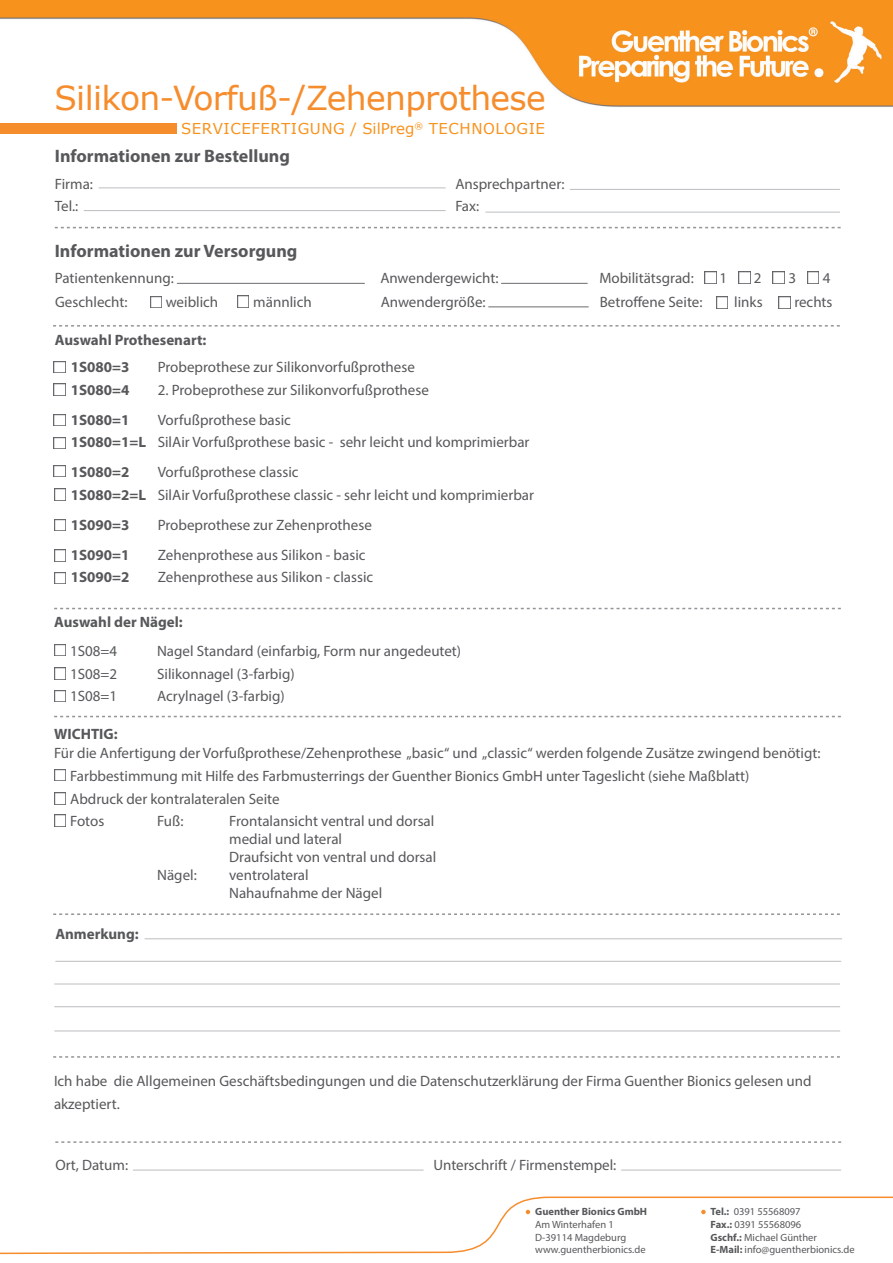
<style>
.page{position:relative;width:893px;height:1263px;background:#fff}
.page>*{position:absolute;margin:0;border:0;box-sizing:border-box;transform-origin:0 0}
.t1{font:33px "Verdana";letter-spacing:-.02em;color:#f68d2d}
.t2{font:700 18px "Myriad Pro";color:#57585a}
.t3{font:15px/22.5px "Myriad Pro";color:#57585a}
.t4{font:700 15px "Myriad Pro";color:#57585a}
.t5{font:15px "Verdana";letter-spacing:.035em;color:#f7931d}
.t6{font:10.5px/12.6px "Myriad Pro";color:#57585a}
.t7{font:700 10.5px "Myriad Pro";color:#57585a}
.s1{font-weight:700}
</style>
<div class="page">
<img style="left:0;top:0;width:893px;height:107px">
<svg style="left:0;top:1196px;width:893px;height:59px"></svg>
<div style="left:0;top:123px;width:176px;height:11px;background:#f68d2d"></div>
<hr style="left:485px;top:212px;width:355px;height:1px;background:#bcbdc0">
<hr style="left:570px;top:189px;width:270px;height:1px;background:#bcbdc0">
<svg style="left:55px;top:227px;width:786px;height:1px"></svg>
<hr style="left:84px;top:210px;width:362px;height:1px;background:#bcbdc0">
<hr style="left:99px;top:187px;width:347px;height:1px;background:#bcbdc0">
<svg style="left:54px;top:384px;width:11px;height:11px"></svg>
<svg style="left:54px;top:414px;width:11px;height:12px"></svg>
<svg style="left:54px;top:465px;width:11px;height:12px"></svg>
<svg style="left:54px;top:437px;width:11px;height:12px"></svg>
<hr style="left:177px;top:283px;width:188px;height:1px;background:#6c6d70">
<hr style="left:501px;top:283px;width:87px;height:1px;background:#6c6d70">
<svg style="left:705px;top:272px;width:11px;height:11px"></svg>
<svg style="left:739px;top:272px;width:11px;height:11px"></svg>
<svg style="left:773px;top:272px;width:11px;height:11px"></svg>
<svg style="left:807px;top:272px;width:11px;height:11px"></svg>
<svg style="left:54px;top:608px;width:787px;height:1px"></svg>
<svg style="left:54px;top:361px;width:11px;height:12px"></svg>
<hr style="left:55px;top:961px;width:786px;height:1px;background:#bcbdc0">
<hr style="left:54px;top:984px;width:786px;height:1px;background:#bcbdc0">
<hr style="left:54px;top:1006px;width:786px;height:1px;background:#bcbdc0">
<hr style="left:145px;top:938px;width:697px;height:1px;background:#bcbdc0">
<svg style="left:55px;top:1141px;width:786px;height:2px"></svg>
<hr style="left:133px;top:1170px;width:291px;height:1px;background:#bcbdc0">
<hr style="left:621px;top:1170px;width:220px;height:1px;background:#bcbdc0">
<svg style="left:150px;top:296px;width:12px;height:12px"></svg>
<svg style="left:237px;top:296px;width:12px;height:11px"></svg>
<hr style="left:488px;top:306px;width:101px;height:1px;background:#6c6d70">
<svg style="left:53px;top:325px;width:787px;height:2px"></svg>
<svg style="left:54px;top:668px;width:12px;height:11px"></svg>
<svg style="left:54px;top:690px;width:12px;height:12px"></svg>
<svg style="left:54px;top:644px;width:12px;height:12px"></svg>
<svg style="left:54px;top:716px;width:787px;height:1px"></svg>
<svg style="left:54px;top:792px;width:12px;height:12px"></svg>
<svg style="left:54px;top:815px;width:12px;height:11px"></svg>
<svg style="left:54px;top:769px;width:12px;height:12px"></svg>
<svg style="left:53px;top:913px;width:787px;height:2px"></svg>
<svg style="left:53px;top:1056px;width:787px;height:2px"></svg>
<hr style="left:54px;top:1030px;width:786px;height:1px;background:#bcbdc0">
<svg style="left:54px;top:550px;width:12px;height:11px"></svg>
<svg style="left:54px;top:519px;width:12px;height:12px"></svg>
<svg style="left:54px;top:572px;width:12px;height:12px"></svg>
<svg style="left:54px;top:489px;width:12px;height:11px"></svg>
<svg style="left:779px;top:297px;width:11px;height:11px"></svg>
<svg style="left:716px;top:297px;width:12px;height:11px"></svg>
<h1 class="t1" style="left:54px;top:75px;width:493px">Silikon-Vorfuß-/Zehenprothese</h1>
<p class="t5" style="left:181px;top:118px;width:365px">SERVICEFERTIGUNG / SilPreg<sup>®</sup> TECHNOLOGIE</p>
<p class="t2" style="left:55px;top:144px;width:237px">Informationen zur Bestellung</p>
<p class="t3" style="left:55px;top:172px;width:40px">Firma:</p>
<p class="t3" style="left:455px;top:172px;width:111px">Ansprechpartner:</p>
<p class="t3" style="left:55px;top:195px;width:25px">Tel.:</p>
<p class="t3" style="left:455px;top:195px;width:25px">Fax:</p>
<p class="t2" style="left:55px;top:239px;width:244px">Informationen zur Versorgung</p>
<p class="t3" style="left:55px;top:266px;width:121px">Patientenkennung:</p>
<p class="t3" style="left:380px;top:266px;width:120px">Anwendergewicht:</p>
<p class="t3" style="left:599px;top:266px;width:96px">Mobilitätsgrad:</p>
<p class="t3" style="left:719px;top:266px;width:9px">1</p>
<p class="t3" style="left:754px;top:266px;width:9px">2</p>
<p class="t3" style="left:788px;top:266px;width:9px">3</p>
<p class="t3" style="left:823px;top:266px;width:9px">4</p>
<p class="t3" style="left:55px;top:290px;width:74px">Geschlecht:</p>
<p class="t3" style="left:166px;top:290px;width:54px">weiblich</p>
<p class="t3" style="left:253px;top:290px;width:60px">männlich</p>
<p class="t3" style="left:381px;top:290px;width:106px">Anwendergröße:</p>
<p class="t3" style="left:600px;top:290px;width:104px">Betroffene Seite:</p>
<p class="t3" style="left:734px;top:290px;width:30px">links</p>
<p class="t3" style="left:794px;top:290px;width:40px">rechts</p>
<p class="t4" style="left:55px;top:330px;width:153px">Auswahl Prothesenart:</p>
<p class="t4" style="left:71px;top:357px;width:60px">1S080=3</p>
<p class="t3" style="left:158px;top:355px;width:259px">Probeprothese zur Silikonvorfußprothese</p>
<p class="t4" style="left:71px;top:380px;width:60px">1S080=4</p>
<p class="t3" style="left:158px;top:378px;width:273px">2. Probeprothese zur Silikonvorfußprothese</p>
<p class="t4" style="left:71px;top:410px;width:60px">1S080=1</p>
<p class="t3" style="left:71px;top:408px;width:460px;text-indent:87px">Vorfußprothese basic<br><span class="s1">1S080=1=L</span> SilAir Vorfußprothese basic - sehr leicht und komprimierbar</p>
<p class="t4" style="left:71px;top:462px;width:60px">1S080=2</p>
<p class="t3" style="left:71px;top:460px;width:465px;text-indent:87px">Vorfußprothese classic<br><span class="s1">1S080=2=L</span> SilAir Vorfußprothese classic - sehr leicht und komprimierbar</p>
<p class="t4" style="left:71px;top:515px;width:60px">1S090=3</p>
<p class="t3" style="left:158px;top:513px;width:216px">Probeprothese zur Zehenprothese</p>
<p class="t4" style="left:71px;top:545px;width:60px">1S090=1</p>
<p class="t3" style="left:158px;top:543px;width:209px">Zehenprothese aus Silikon - basic</p>
<p class="t4" style="left:71px;top:567px;width:60px">1S090=2</p>
<p class="t3" style="left:158px;top:565px;width:217px">Zehenprothese aus Silikon - classic</p>
<p class="t4" style="left:54px;top:612px;width:130px">Auswahl der Nägel:</p>
<p class="t3" style="left:70px;top:640px;width:49px">1S08=4</p>
<p class="t3" style="left:157px;top:640px;width:306px">Nagel Standard (einfarbig, Form nur angedeutet)</p>
<p class="t3" style="left:70px;top:662px;width:49px">1S08=2</p>
<p class="t3" style="left:157px;top:662px;width:139px">Silikonnagel (3-farbig)</p>
<p class="t3" style="left:70px;top:685px;width:49px">1S08=1</p>
<p class="t3" style="left:157px;top:685px;width:129px">Acrylnagel (3-farbig)</p>
<p class="t4" style="left:54px;top:724px;width:65px">WICHTIG:</p>
<p class="t3" style="left:70px;top:742px;width:752px;text-indent:-16px">Für die Anfertigung der Vorfußprothese/Zehenprothese „basic“ und „classic“ werden folgende Zusätze zwingend benötigt:<br>Farbbestimmung mit Hilfe des Farbmusterrings der Guenther Bionics GmbH unter Tageslicht (siehe Maßblatt)<br>Abdruck der kontralateralen Seite<br>Fotos</p>
<p class="t3" style="left:157px;top:809px;width:28px">Fuß:</p>
<p class="t3" style="left:229px;top:812px;width:209px;line-height:18px">Frontalansicht ventral und dorsal medial und lateral<br>Draufsicht von ventral und dorsal</p>
<p class="t3" style="left:157px;top:863px;width:41px">Nägel:</p>
<p class="t3" style="left:229px;top:866px;width:154px;line-height:18px">ventrolateral<br>Nahaufnahme der Nägel</p>
<p class="t4" style="left:55px;top:924px;width:85px">Anmerkung:</p>
<p class="t3" style="left:54px;top:1070px;width:759px">Ich habe die Allgemeinen Geschäftsbedingungen und die Datenschutzerklärung der Firma Guenther Bionics gelesen und akzeptiert.</p>
<p class="t3" style="left:55px;top:1153px;width:74px">Ort, Datum:</p>
<p class="t3" style="left:433px;top:1153px;width:185px">Unterschrift / Firmenstempel:</p>
<p class="t7" style="left:535px;top:1205px;width:114px">Guenther Bionics GmbH</p>
<p class="t6" style="left:535px;top:1218px;width:112px">Am Winterhafen 1<br>D-39114 Magdeburg www.guentherbionics.de</p>
<p class="t6" style="left:711px;top:1205px;width:146px"><span class="s1">Tel.:</span> 0391 55568097<br><span class="s1">Fax.:</span> 0391 55568096<br><span class="s1">Gschf.:</span> Michael Günther<br><span class="s1">E-Mail:</span> info@guentherbionics.de</p>
</div>
